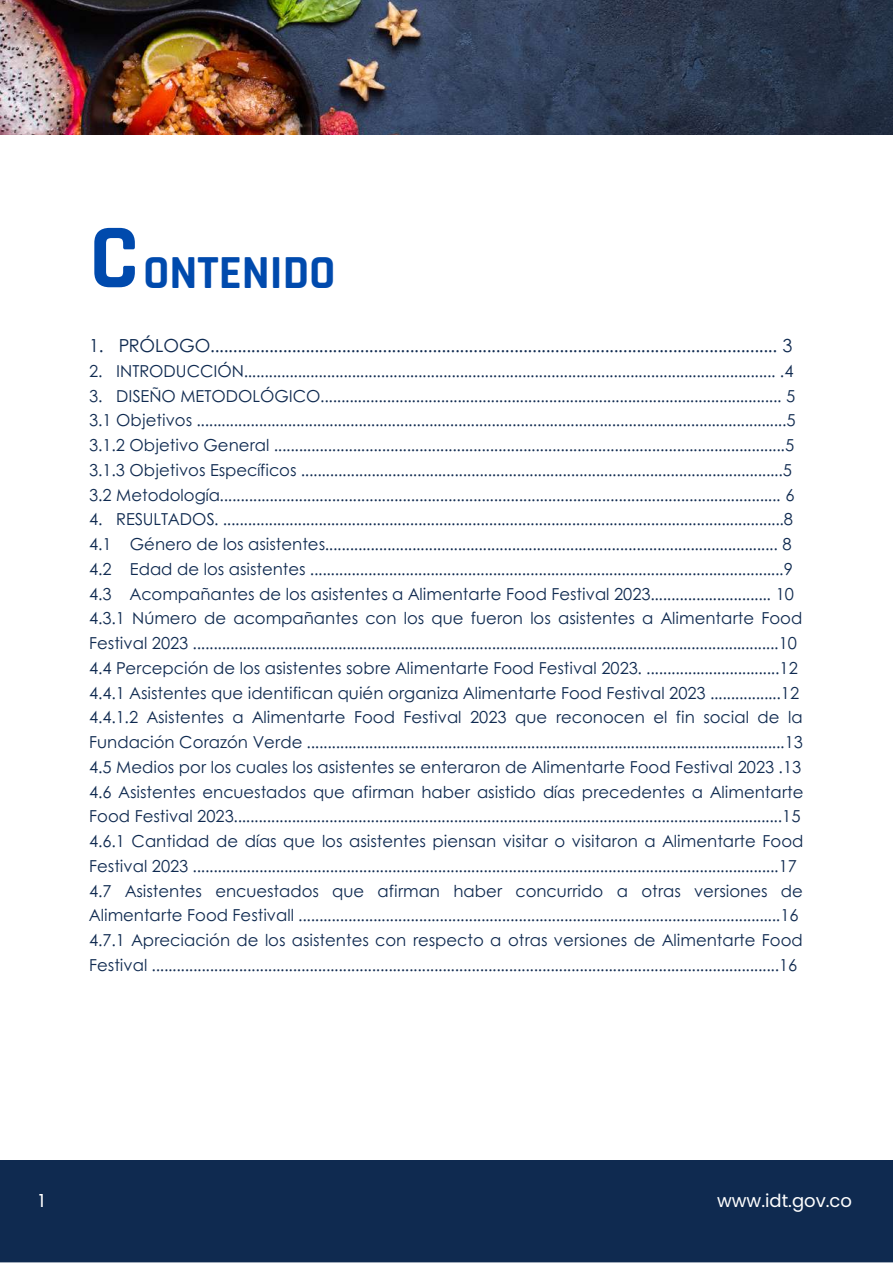
<style>
.page{position:relative;width:893px;height:1264px;background:#fff}
.page>*{position:absolute;margin:0;border:0;box-sizing:border-box;transform-origin:0 0}
.t1{font:700 48px "Rajdhani";color:#004aad}
.t2{font:18px "Century Gothic";color:#0f2a50}
.t3{font:18px "Poppins";color:#fff}
.t4{font:16.5px/24.8px "Century Gothic";color:#0f2a50}
.s1{font-size:92.25px}
</style>
<div class="page">
<div style="left:0;top:1160px;width:892px;height:102px;background:#0f2a50"></div>
<div style="left:670px;top:1173px;width:222px;height:54px;background:#0f2a50"></div>
<div style="left:0;top:1173px;width:89px;height:54px;background:#0f2a50"></div>
<img style="left:0;top:0;width:892px;height:135px">
<h1 class="t1" style="left:89px;top:243px;width:248px"><span class="s1">C</span>ONTENIDO</h1>
<p class="t2" style="left:89px;top:332px;width:704px">1. PRÓLOGO............................................................................................................................. 3</p>
<p class="t4" style="left:89px;top:358px;width:705px">2. INTRODUCCIÓN................................................................................................................................ .4</p>
<p class="t4" style="left:89px;top:382px;width:708px">3. DISEÑO METODOLÓGICO............................................................................................................... 5<br>3.1 Objetivos ..............................................................................................................................................5<br>3.1.2 Objetivo General ...........................................................................................................................5<br>3.1.3 Objetivos Específicos ....................................................................................................................5<br>3.2 Metodología....................................................................................................................................... 6</p>
<p class="t4" style="left:89px;top:506px;width:715px">4. RESULTADOS. .......................................................................................................................................8<br>4.1 Género de los asistentes............................................................................................................. 8<br>4.2 Edad de los asistentes ..................................................................................................................9<br>4.3 Acompañantes de los asistentes a Alimentarte Food Festival 2023............................. 10<br>4.3.1 Número de acompañantes con los que fueron los asistentes a Alimentarte Food Festival 2023 .............................................................................................................................................10<br>4.4 Percepción de los asistentes sobre Alimentarte Food Festival 2023. ................................12<br>4.4.1 Asistentes que identifican quién organiza Alimentarte Food Festival 2023 .................12<br>4.4.1.2 Asistentes a Alimentarte Food Festival 2023 que reconocen el fin social de la Fundación Corazón Verde ...................................................................................................................13<br>4.5 Medios por los cuales los asistentes se enteraron de Alimentarte Food Festival 2023 .13<br>4.6 Asistentes encuestados que afirman haber asistido días precedentes a Alimentarte Food Festival 2023....................................................................................................................................15<br>4.6.1 Cantidad de días que los asistentes piensan visitar o visitaron a Alimentarte Food Festival 2023 .............................................................................................................................................17<br>4.7 Asistentes encuestados que afirman haber concurrido a otras versiones de Alimentarte Food Festivall ....................................................................................................................16<br>4.7.1 Apreciación de los asistentes con respecto a otras versiones de Alimentarte Food Festival .......................................................................................................................................................16</p>
<p class="t3" style="left:39px;top:1187px;width:7px">1</p>
<p class="t3" style="left:717px;top:1187px;width:136px">www.idt.gov.co</p>
</div>
